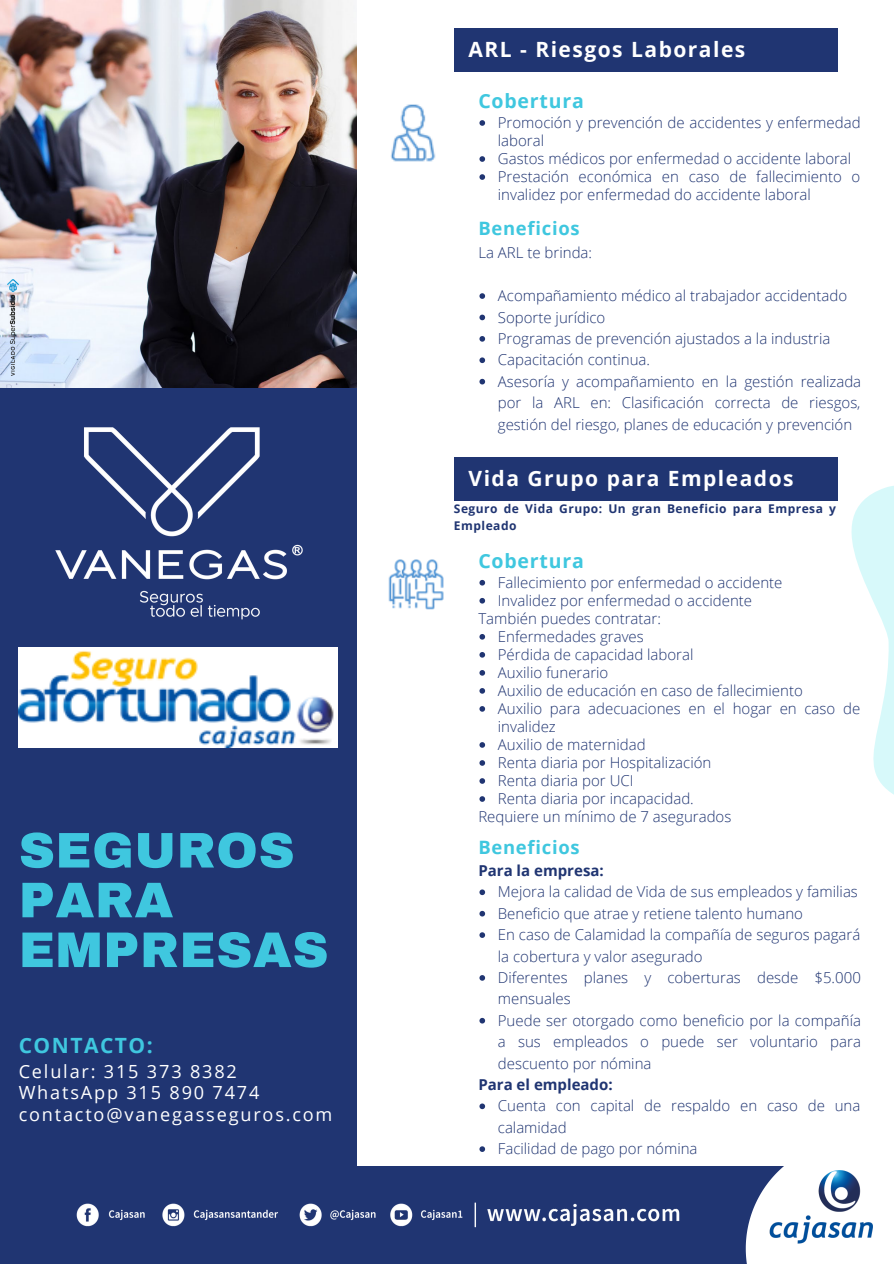
<style>
.page{position:relative;width:894px;height:1264px;background:#fff}
.page>*{position:absolute;margin:0;border:0;box-sizing:border-box;transform-origin:0 0}
.t1{font:900 50.1px/49.8px "Archivo";letter-spacing:.01em;color:#3fc7df}
.t2{font:700 21px "Open Sans";letter-spacing:.07em;color:#fff}
.t3{font:700 21px "Open Sans";letter-spacing:.07em;color:#3fc7df}
.t4{font:700 19.5px "Open Sans";letter-spacing:.04em;color:#3fc7df}
.t5{font:700 18.45px "Open Sans";letter-spacing:.04em;color:#3fc7df}
.t6{font:18.15px "Open Sans";letter-spacing:.1em;color:#fff}
.t7{font:300 15px/21.5px "Open Sans";color:#203572}
.t8{font:700 15px "Open Sans";color:#203572}
.t9{font:700 12px/16px "Open Sans";letter-spacing:.04em;color:#203572}
</style>
<div class="page">
<div style="left:0;top:1165px;width:893px;height:98px;background:#203572"></div>
<div style="left:0;top:388px;width:356px;height:778px;background:#203572"></div>
<img style="left:0;top:0;width:356px;height:387px">
<svg style="left:745px;top:1165px;width:148px;height:98px"></svg>
<img style="left:763px;top:1165px;width:119px;height:85px">
<img style="left:55px;top:427px;width:248px;height:193px">
<img style="left:19px;top:647px;width:318px;height:100px">
<img style="left:76px;top:1202px;width:604px;height:26px">
<svg style="left:836px;top:457px;width:57px;height:337px"></svg>
<div style="left:454px;top:28px;width:382px;height:44px;background:#203572"></div>
<div style="left:454px;top:457px;width:382px;height:44px;background:#203572"></div>
<img style="left:390px;top:104px;width:46px;height:58px">
<img style="left:388px;top:559px;width:56px;height:51px">
<svg style="left:479px;top:120px;width:6px;height:6px"></svg>
<svg style="left:479px;top:156px;width:6px;height:6px"></svg>
<svg style="left:479px;top:174px;width:6px;height:6px"></svg>
<svg style="left:479px;top:293px;width:6px;height:6px"></svg>
<svg style="left:479px;top:314px;width:6px;height:6px"></svg>
<svg style="left:479px;top:336px;width:6px;height:6px"></svg>
<svg style="left:479px;top:357px;width:6px;height:6px"></svg>
<svg style="left:479px;top:379px;width:6px;height:5px"></svg>
<svg style="left:479px;top:580px;width:6px;height:5px"></svg>
<svg style="left:479px;top:598px;width:6px;height:5px"></svg>
<svg style="left:479px;top:634px;width:6px;height:5px"></svg>
<svg style="left:479px;top:652px;width:6px;height:5px"></svg>
<svg style="left:479px;top:670px;width:6px;height:5px"></svg>
<svg style="left:479px;top:688px;width:6px;height:5px"></svg>
<svg style="left:479px;top:706px;width:6px;height:5px"></svg>
<svg style="left:479px;top:742px;width:6px;height:5px"></svg>
<svg style="left:479px;top:760px;width:6px;height:5px"></svg>
<svg style="left:479px;top:778px;width:6px;height:5px"></svg>
<svg style="left:479px;top:796px;width:6px;height:5px"></svg>
<svg style="left:479px;top:889px;width:6px;height:6px"></svg>
<svg style="left:479px;top:910px;width:6px;height:6px"></svg>
<svg style="left:479px;top:932px;width:6px;height:5px"></svg>
<svg style="left:479px;top:975px;width:6px;height:5px"></svg>
<svg style="left:479px;top:1017px;width:6px;height:6px"></svg>
<svg style="left:479px;top:1103px;width:6px;height:6px"></svg>
<svg style="left:479px;top:1146px;width:6px;height:5px"></svg>
<img style="left:7px;top:279px;width:12px;height:96px">
<p class="t1" style="left:19px;top:825px;width:311px">SEGUROS<br>PARA<br>EMPRESAS</p>
<p class="t3" style="left:19px;top:1030px;width:135px">CONTACTO:</p>
<p class="t6" style="left:19px;top:1058px;width:219px">Celular: 315 373 8382</p>
<p class="t6" style="left:19px;top:1079px;width:242px">WhatsApp 315 890 7474</p>
<p class="t6" style="left:19px;top:1101px;width:315px">contacto@vanegasseguros.com</p>
<p class="t2" style="left:468px;top:34px;width:278px">ARL - Riesgos Laborales</p>
<p class="t4" style="left:478px;top:87px;width:107px">Cobertura</p>
<p class="t7" style="left:497px;top:113px;width:364px;line-height:18px">Promoción y prevención de accidentes y enfermedad laboral</p>
<p class="t7" style="left:497px;top:147px;width:355px">Gastos médicos por enfermedad o accidente laboral</p>
<p class="t7" style="left:497px;top:167px;width:364px;line-height:18px">Prestación económica en caso de fallecimiento o invalidez por enfermedad do accidente laboral</p>
<p class="t5" style="left:478px;top:216px;width:103px">Beneficios</p>
<p class="t7" style="left:478px;top:242px;width:115px">La ARL te brinda:</p>
<p class="t7" style="left:497px;top:284px;width:350px">Acompañamiento médico al trabajador accidentado</p>
<p class="t7" style="left:497px;top:306px;width:109px">Soporte jurídico</p>
<p class="t7" style="left:497px;top:327px;width:334px">Programas de prevención ajustados a la industria</p>
<p class="t7" style="left:497px;top:349px;width:154px">Capacitación continua.</p>
<p class="t7" style="left:497px;top:370px;width:365px;text-align:justify">Asesoría y acompañamiento en la gestión realizada por la ARL en: Clasificación correcta de riesgos, gestión del riesgo, planes de educación y prevención</p>
<p class="t2" style="left:468px;top:464px;width:326px">Vida Grupo para Empleados</p>
<p class="t9" style="left:454px;top:501px;width:383px">Seguro de Vida Grupo: Un gran Beneficio para Empresa y<br>Empleado</p>
<p class="t4" style="left:478px;top:547px;width:107px">Cobertura</p>
<p class="t7" style="left:497px;top:571px;width:286px">Fallecimiento por enfermedad o accidente</p>
<p class="t7" style="left:497px;top:589px;width:256px">Invalidez por enfermedad o accidente</p>
<p class="t7" style="left:497px;top:625px;width:147px">Enfermedades graves</p>
<p class="t7" style="left:497px;top:643px;width:197px">Pérdida de capacidad laboral</p>
<p class="t7" style="left:497px;top:661px;width:112px">Auxilio funerario</p>
<p class="t7" style="left:497px;top:679px;width:306px">Auxilio de educación en caso de fallecimiento</p>
<p class="t7" style="left:497px;top:699px;width:364px;line-height:18px">Auxilio para adecuaciones en el hogar en caso de invalidez</p>
<p class="t7" style="left:497px;top:733px;width:149px">Auxilio de maternidad</p>
<p class="t7" style="left:497px;top:751px;width:215px">Renta diaria por Hospitalización</p>
<p class="t7" style="left:497px;top:769px;width:137px">Renta diaria por UCI</p>
<p class="t7" style="left:497px;top:787px;width:197px">Renta diaria por incapacidad.</p>
<p class="t7" style="left:478px;top:607px;width:184px">También puedes contratar:</p>
<p class="t7" style="left:478px;top:805px;width:254px">Requiere un mínimo de 7 asegurados</p>
<p class="t5" style="left:478px;top:834px;width:103px">Beneficios</p>
<p class="t7" style="left:497px;top:880px;width:361px">Mejora la calidad de Vida de sus empleados y familias</p>
<p class="t7" style="left:497px;top:902px;width:306px">Beneficio que atrae y retiene talento humano</p>
<p class="t7" style="left:497px;top:923px;width:364px">En caso de Calamidad la compañía de seguros pagará la cobertura y valor asegurado</p>
<p class="t7" style="left:497px;top:966px;width:364px">Diferentes planes y coberturas desde $5.000 mensuales</p>
<p class="t7" style="left:497px;top:1009px;width:364px;text-align:justify">Puede ser otorgado como beneficio por la compañía a sus empleados o puede ser voluntario para descuento por nómina</p>
<p class="t7" style="left:497px;top:1094px;width:364px">Cuenta con capital de respaldo en caso de una calamidad</p>
<p class="t7" style="left:497px;top:1137px;width:201px">Facilidad de pago por nómina</p>
<p class="t8" style="left:478px;top:860px;width:127px">Para la empresa:</p>
<p class="t8" style="left:478px;top:1073px;width:136px">Para el empleado:</p>
</div>
